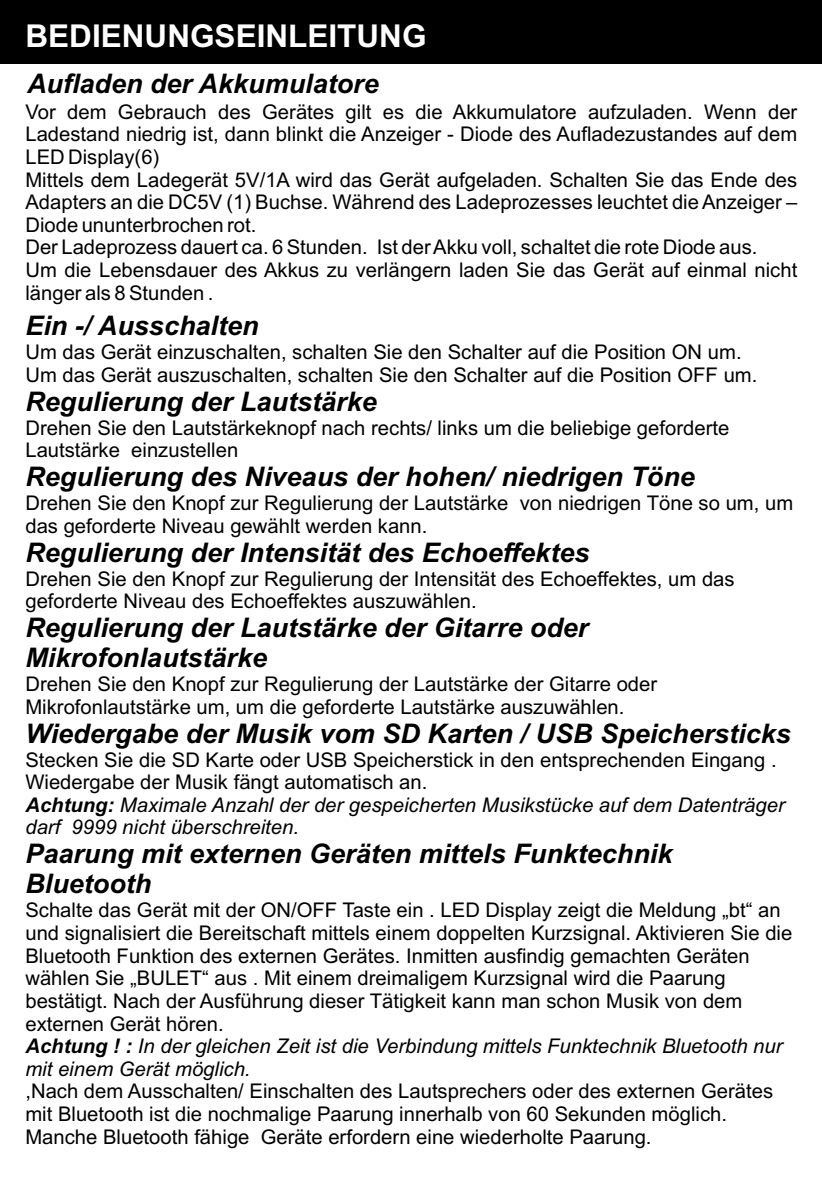
<style>
.page{position:relative;width:822px;height:1204px;background:#fff}
.page>*{position:absolute;margin:0;border:0;box-sizing:border-box;transform-origin:0 0}
.t1{font:700 31.5px "Arial";color:#fff}
.t2{font:italic 700 27px/30.2px "Arial";color:#000}
.t3{font:20.25px/22.7px "Arial";color:#000}
.s1{font-weight:700;font-style:italic}
.s2{font-style:italic}
</style>
<div class="page">
<div style="left:0;top:0;width:821px;height:64px;background:#000"></div>
<h1 class="t1" style="left:26px;top:24px;width:402px">BEDIENUNGSEINLEITUNG</h1>
<h2 class="t2" style="left:27px;top:71px;width:353px">Aufladen der Akkumulatore</h2>
<p class="t3" style="left:25px;top:102px;width:773px">Vor dem Gebrauch des Gerätes gilt es die Akkumulatore aufzuladen. Wenn der Ladestand niedrig ist, dann blinkt die Anzeiger - Diode des Aufladezustandes auf dem LED Display(6)<br>Mittels dem Ladegerät 5V/1A wird das Gerät aufgeladen. Schalten Sie das Ende des Adapters an die DC5V (1) Buchse. Während des Ladeprozesses leuchtet die Anzeiger – Diode ununterbrochen rot.<br>Der Ladeprozess dauert ca. 6 Stunden. Ist der Akku voll, schaltet die rote Diode aus.<br>Um die Lebensdauer des Akkus zu verlängern laden Sie das Gerät auf einmal nicht länger als 8 Stunden .</p>
<h2 class="t2" style="left:25px;top:313px;width:235px">Ein -/ Ausschalten</h2>
<p class="t3" style="left:25px;top:343px;width:733px">Um das Gerät einzuschalten, schalten Sie den Schalter auf die Position ON um.<br>Um das Gerät auszuschalten, schalten Sie den Schalter auf die Position OFF um.</p>
<h2 class="t2" style="left:25px;top:388px;width:353px">Regulierung der Lautstärke</h2>
<p class="t3" style="left:25px;top:418px;width:705px">Drehen Sie den Lautstärkeknopf nach rechts/ links um die beliebige geforderte<br>Lautstärke einzustellen</p>
<h2 class="t2" style="left:25px;top:464px;width:671px">Regulierung des Niveaus der hohen/ niedrigen Töne</h2>
<p class="t3" style="left:25px;top:493px;width:769px">Drehen Sie den Knopf zur Regulierung der Lautstärke von niedrigen Töne so um, um das geforderte Niveau gewählt werden kann.</p>
<h2 class="t2" style="left:25px;top:539px;width:565px">Regulierung der Intensität des Echoeffektes</h2>
<p class="t3" style="left:25px;top:569px;width:710px">Drehen Sie den Knopf zur Regulierung der Intensität des Echoeffektes, um das geforderte Niveau des Echoeffektes auszuwählen.</p>
<h2 class="t2" style="left:25px;top:615px;width:564px">Regulierung der Lautstärke der Gitarre oder<br>Mikrofonlautstärke</h2>
<p class="t3" style="left:25px;top:674px;width:633px">Drehen Sie den Knopf zur Regulierung der Lautstärke der Gitarre oder<br>Mikrofonlautstärke um, um die geforderte Lautstärke auszuwählen.</p>
<h2 class="t2" style="left:25px;top:720px;width:766px">Wiedergabe der Musik vom SD Karten / USB Speichersticks</h2>
<p class="t3" style="left:25px;top:750px;width:760px">Stecken Sie die SD Karte oder USB Speicherstick in den entsprechenden Eingang .<br>Wiedergabe der Musik fängt automatisch an.<br><span class="s1">Achtung:</span> <span class="s2">Maximale Anzahl der der gespeicherten Musikstücke auf dem Datenträger darf 9999 nicht überschreiten.</span></p>
<h2 class="t2" style="left:25px;top:841px;width:648px">Paarung mit externen Geräten mittels Funktechnik<br>Bluetooth</h2>
<p class="t3" style="left:25px;top:901px;width:768px">Schalte das Gerät mit der ON/OFF Taste ein . LED Display zeigt die Meldung „bt“ an und signalisiert die Bereitschaft mittels einem doppelten Kurzsignal. Aktivieren Sie die Bluetooth Funktion des externen Gerätes. Inmitten ausfindig gemachten Geräten wählen Sie „BULET“ aus . Mit einem dreimaligem Kurzsignal wird die Paarung bestätigt. Nach der Ausführung dieser Tätigkeit kann man schon Musik von dem externen Gerät hören.<br><span class="s1">Achtung ! :</span> <span class="s2">In der gleichen Zeit ist die Verbindung mittels Funktechnik Bluetooth nur mit einem Gerät möglich.</span></p>
<p class="t3" style="left:25px;top:1082px;width:749px">,Nach dem Ausschalten/ Einschalten des Lautsprechers oder des externen Gerätes mit Bluetooth ist die nochmalige Paarung innerhalb von 60 Sekunden möglich.<br>Manche Bluetooth fähige Geräte erfordern eine wiederholte Paarung.</p>
</div>
